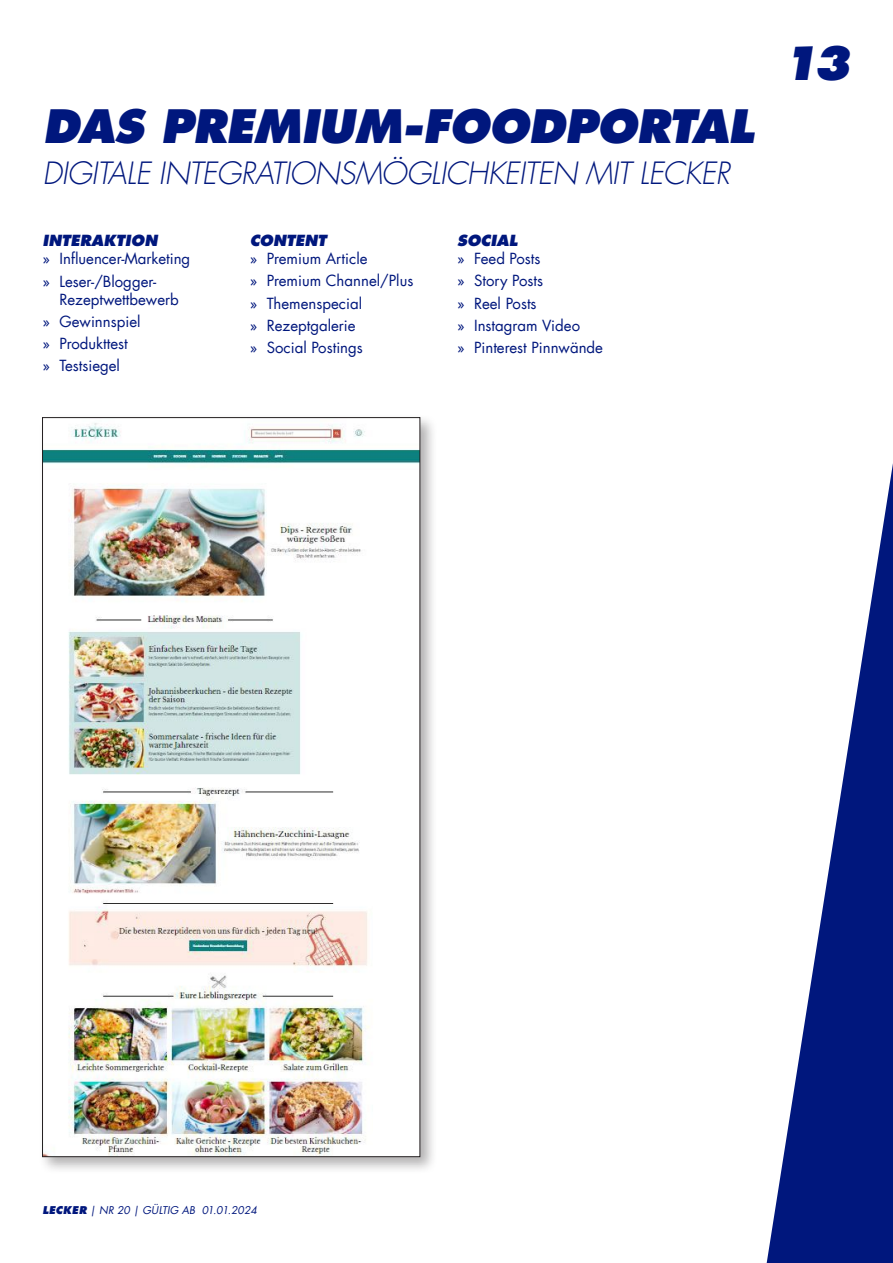
<style>
.page{position:relative;width:893px;height:1263px;background:#fff}
.page>*{position:absolute;margin:0;border:0;box-sizing:border-box;transform-origin:0 0}
.t1{font:italic 800 45px "Futura Com";letter-spacing:-.02em;color:#00177d}
.t2{font:italic 300 30px "Futura Com";letter-spacing:-.02em;color:#00177d}
.t3{font:15px/22.2px "Futura Com";color:#00177d}
.t4{font:italic 800 15px "Futura Com";color:#00177d}
.t5{font:italic 10.5px "Futura Com";color:#00177d}
.s1{font-weight:800}
</style>
<div class="page">
<svg style="left:767px;top:463px;width:126px;height:800px"></svg>
<div style="left:39px;top:414px;width:399px;height:761px;background:#231f20;opacity:.35"></div>
<img style="left:44px;top:419px;width:374px;height:736px">
<h1 class="t1" style="left:43px;top:96px;width:713px">DAS PREMIUM-FOODPORTAL</h1>
<h2 class="t2" style="left:43px;top:153px;width:689px">DIGITALE INTEGRATIONSMÖGLICHKEITEN MIT LECKER</h2>
<p class="t4" style="left:43px;top:230px;width:117px">INTERAKTION</p>
<p class="t3" style="left:43px;top:247px;width:149px">» Influencer-Marketing » Leser-/Blogger-</p>
<p class="t3" style="left:43px;top:288px;width:138px;text-indent:17px">Rezeptwettbewerb » Gewinnspiel<br>» Produkttest<br>» Testsiegel</p>
<p class="t4" style="left:250px;top:230px;width:78px">CONTENT</p>
<p class="t3" style="left:250px;top:247px;width:165px">» Premium Article<br>» Premium Channel/Plus » Themenspecial<br>» Rezeptgalerie<br>» Social Postings</p>
<p class="t4" style="left:457px;top:230px;width:62px">SOCIAL</p>
<p class="t3" style="left:457px;top:247px;width:147px">» Feed Posts<br>» Story Posts<br>» Reel Posts<br>» Instagram Video<br>» Pinterest Pinnwände</p>
<h1 class="t1" style="left:782px;top:32px;width:70px">13</h1>
<p class="t5" style="left:43px;top:1203px;width:216px"><span class="s1">LECKER</span> | NR 20 | GÜLTIG AB 01.01.2024</p>
</div>
